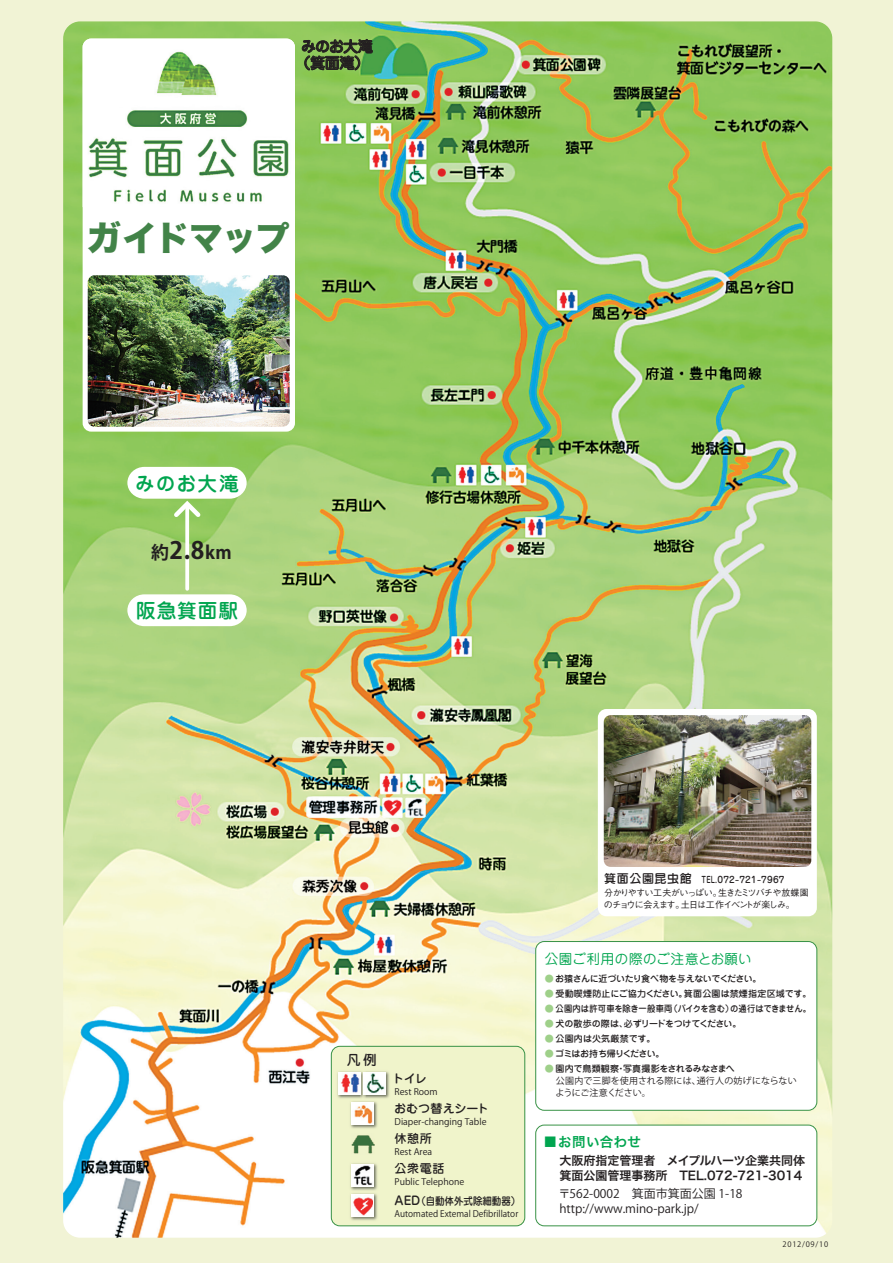
<style>
.page{position:relative;width:893px;height:1263px;background:#fff}
.page>*{position:absolute;margin:0;border:0;box-sizing:border-box;transform-origin:0 0}
.t1{font:34.5px "Hira Kaku Std W8";letter-spacing:-.03em;color:#428348}
.t2{font:500 19.65px "Jun 34 Pro";letter-spacing:.05em;color:#00a54f}
.t3{font:700 18px "Koz Go Pro";color:#231f20}
.t4{font:500 15px/16.5px "Jun 34 Pro";letter-spacing:-.04em;color:#231f20;text-align:center}
.t5{font:13.5px "Jun 201 Pro";letter-spacing:.04em;color:#00a54f}
.t6{font:13.5px "Hira Kaku Pro W6";letter-spacing:.03em;color:#00a54f}
.t7{font:500 13.5px "Jun 34 Pro";color:#231f20}
.t8{font:12px/15px "Hira Kaku Pro W6";color:#231f20}
.t9{font:12px/15px "Koz Go Pro";color:#231f20}
.t10{font:500 12px "Jun 34 Pro";letter-spacing:.01em;color:#231f20}
.t11{font:500 10.5px "Jun 34 Pro";color:#231f20;scale:.9 1}
.t12{font:9px/12px "Koz Go Pro";color:#231f20}
.t13{font:500 9px/12px "Gothic BBB Pro";letter-spacing:-.085em;color:#231f20}
.t14{font:500 9px "Jun 34 Pro";letter-spacing:.025em;color:#231f20}
.t15{font:500 9px "Jun 34 Pro";letter-spacing:-.01em;color:#231f20;scale:.92 1}
.t16{font:9px "Koz Go Pro";color:#231f20;scale:.95 1}
.t17{font:500 9px "Jun 34 Pro";letter-spacing:-.05em;color:#231f20}
.t18{font:500 9px "Jun 34 Pro";letter-spacing:-.04em;color:#231f20}
.t19{font:500 9px "Jun 34 Pro";letter-spacing:.025em;color:#231f20;scale:.75 1}
.t20{font:500 9px "Jun 34 Pro";letter-spacing:-.01em;color:#231f20}
.t21{font:500 9px "Jun 34 Pro";letter-spacing:-.075em;color:#231f20}
.t22{font:7.5px "Koz Go Pro";letter-spacing:.1em;color:#231f20}
.s1{font-size:23.7px}
.s2{font-size:12px}
.s3{font-family:"Koz Go Pro";font-weight:400;color:#9fd08a}
.s4{font-size:13.8px}
</style>
<div class="page">
<div style="left:1px;top:0;width:892px;height:1262px;background:#f1f3d5"></div>
<img style="left:63px;top:21px;width:769px;height:1217px">
<div style="left:536px;top:1125px;width:281px;height:101px;background:#fff;border-radius:9px"></div>
<div style="left:535px;top:1125px;width:282px;height:101px;border:1px solid #389246;border-radius:9px"></div>
<div style="left:536px;top:941px;width:281px;height:169px;background:#fff;border-radius:9px"></div>
<div style="left:535px;top:941px;width:282px;height:170px;border:1px solid #389246;border-radius:9px"></div>
<div style="left:598px;top:709px;width:219px;height:207px;background:#fff;border-radius:9px"></div>
<div style="left:331px;top:1046px;width:194px;height:180px;background:#f0f4cb;border-radius:9px"></div>
<div style="left:331px;top:1046px;width:194px;height:180px;border:1px solid #389246;border-radius:9px"></div>
<img style="left:350px;top:1101px;width:28px;height:28px">
<div style="left:351px;top:1102px;width:23px;height:23px;background:#fff"></div>
<img style="left:354px;top:1105px;width:19px;height:19px">
<img style="left:351px;top:1135px;width:23px;height:19px">
<img style="left:350px;top:1163px;width:28px;height:58px">
<div style="left:351px;top:1164px;width:23px;height:23px;background:#fff"></div>
<img style="left:353px;top:1165px;width:20px;height:21px">
<div style="left:351px;top:1195px;width:23px;height:22px;background:#fff"></div>
<img style="left:353px;top:1197px;width:20px;height:19px">
<img style="left:337px;top:1071px;width:24px;height:28px">
<div style="left:338px;top:1072px;width:23px;height:22px;background:#fff"></div>
<img style="left:341px;top:1073px;width:19px;height:20px">
<img style="left:366px;top:1071px;width:24px;height:28px">
<img style="left:361px;top:1071px;width:5px;height:27px">
<svg style="left:361px;top:1072px;width:1px;height:22px"></svg>
<div style="left:364px;top:1072px;width:22px;height:22px;background:#fff"></div>
<img style="left:366px;top:1073px;width:19px;height:20px">
<svg style="left:302px;top:39px;width:71px;height:31px;background:#5a7b40"></svg>
<div style="left:83px;top:39px;width:212px;height:393px;background:#fff;border-radius:9px"></div>
<img style="left:83px;top:39px;width:212px;height:163px">
<img style="left:88px;top:275px;width:202px;height:152px">
<svg style="left:127px;top:594px;width:120px;height:32px;background:#f8fbf5"></svg>
<svg style="left:185px;top:521px;width:4px;height:68px"></svg>
<svg style="left:127px;top:467px;width:120px;height:54px;background:#d1e8bc"></svg>
<img style="left:604px;top:715px;width:207px;height:152px">
<h3 class="t4" style="left:296px;top:37px;width:79px">みのお大滝（箕面滝）</h3>
<h1 class="t1" style="left:87px;top:219px;width:204px">ガイドマップ</h1>
<h2 class="t2" style="left:135px;top:468px;width:105px">みのお大滝</h2>
<h3 class="t3" style="left:151px;top:540px;width:82px">約<span class="s1">2.8</span>km</h3>
<h2 class="t2" style="left:136px;top:595px;width:104px">阪急箕面駅</h2>
<h3 class="t7" style="left:347px;top:1049px;width:31px">凡例</h3>
<h3 class="t10" style="left:393px;top:1069px;width:36px">トイレ</h3>
<p class="t12" style="left:395px;top:1086px;width:45px">Rest Room</p>
<h3 class="t10" style="left:394px;top:1099px;width:96px">おむつ替えシート</h3>
<p class="t12" style="left:395px;top:1116px;width:93px">Diaper-changing Table</p>
<h3 class="t10" style="left:395px;top:1129px;width:39px">休憩所</h3>
<p class="t12" style="left:395px;top:1146px;width:39px">Rest Area</p>
<h3 class="t10" style="left:395px;top:1159px;width:51px">公衆電話</h3>
<p class="t12" style="left:395px;top:1176px;width:71px">Public Telephone</p>
<p class="t11" style="left:395px;top:1192px;width:141px"><span class="s2">AED</span>（自動体外式除細動器）</p>
<p class="t16" style="left:395px;top:1208px;width:132px">Automated Extemal Defibrillator</p>
<p class="t19" style="left:604px;top:872px;width:242px"><span class="s2">箕面公園昆虫館</span> TEL.072-721-7967</p>
<p class="t13" style="left:604px;top:886px;width:206px">分かりやすい工夫がいっぱい。生きたミツバチや放蝶園のチョウに会えます。土日は工作イベントが楽しみ。</p>
<h3 class="t5" style="left:545px;top:948px;width:208px">公園ご利用の際のご注意とお願い</h3>
<p class="t17" style="left:545px;top:972px;width:218px"><span class="s3">●</span> お猿さんに近づいたり食べ物を与えないでください。</p>
<p class="t14" style="left:545px;top:987px;width:268px"><span class="s3">●</span> 受動喫煙防止にご協力ください。箕面公園は禁煙指定区域です。</p>
<p class="t15" style="left:545px;top:1002px;width:291px"><span class="s3">●</span> 公園内は許可車を除き一般車両（バイクを含む）の通行はできません。</p>
<p class="t18" style="left:545px;top:1017px;width:198px"><span class="s3">●</span> 犬の散歩の際は、必ずリードをつけてください。</p>
<p class="t14" style="left:545px;top:1032px;width:112px"><span class="s3">●</span> 公園内は火気厳禁です。</p>
<p class="t21" style="left:545px;top:1047px;width:121px"><span class="s3">●</span> ゴミはお持ち帰りください。</p>
<p class="t20" style="left:545px;top:1062px;width:192px"><span class="s3">●</span> 園内で鳥類観察・写真撮影をされるみなさまへ</p>
<p class="t12" style="left:555px;top:1075px;width:243px">公園内で三脚を使用される際には、通行人の妨げにならないようにご注意ください。</p>
<h3 class="t6" style="left:544px;top:1130px;width:99px"><span class="s4">■</span>お問い合わせ</h3>
<h3 class="t8" style="left:559px;top:1153px;width:247px">大阪府指定管理者　メイプルハーツ企業共同体箕面公園管理事務所　TEL.072-721-3014</h3>
<h3 class="t9" style="left:558px;top:1187px;width:186px">〒562-0002　箕面市箕面公園 1-18 http://www.mino-park.jp/</h3>
<p class="t22" style="left:783px;top:1239px;width:47px">2012/09/10</p>
</div>
